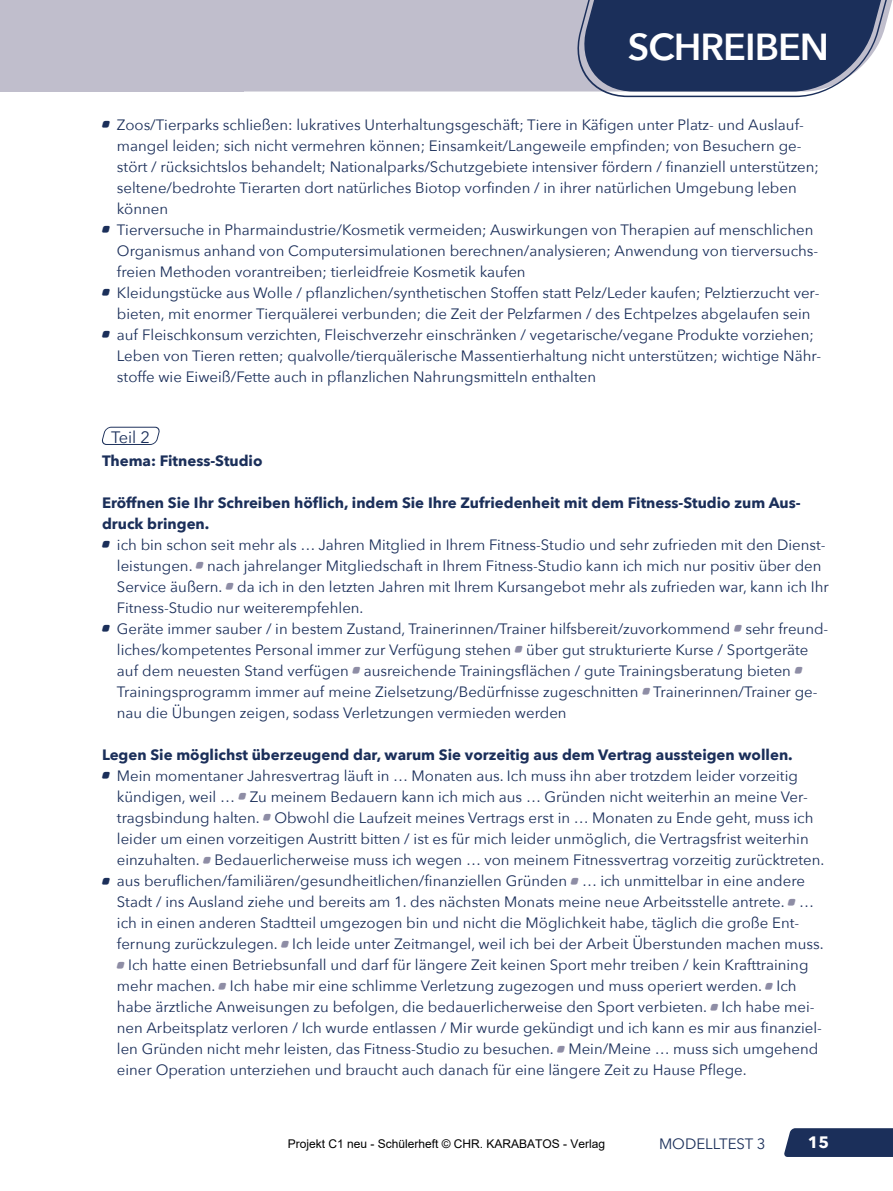
<style>
.page{position:relative;width:893px;height:1191px;background:#fff}
.page>*{position:absolute;margin:0;border:0;box-sizing:border-box;transform-origin:0 0}
.t1{font:600 37.5px "Avenir Next";letter-spacing:-.025em;color:#fff}
.t2{font:16.5px "Avenir Next";color:#1b2f5a}
.t3{font:700 16.5px "Avenir Next";color:#fff}
.Modelltest_Aufzählung_Teil_2{font:15px/21px "Avenir Next";color:#1b2f5a}
.Modelltests_Aufzählung{font:15px/21px "Avenir Next";color:#1b2f5a}
.Bodytext{font:700 15px/21px "Avenir Next";color:#1b2f5a}
.t4{font:12px "Arial";color:#000}
.s1{font-family:"Projekt C1";font-size:7.5px}
.s2{font-family:"Projekt C1";font-size:7.5px;color:#8e8da5}
</style>
<div class="page">
<div style="left:0;top:0;width:561px;height:92px;background:#c0becc"></div>
<div style="left:784px;top:1128px;width:109px;height:29px;background:#1b2f5a"></div>
<svg style="left:561px;top:0;width:332px;height:98px;background:#475679"></svg>
<svg style="left:101px;top:426px;width:59px;height:19px"></svg>
<h1 class="t1" style="left:628px;top:15px;width:203px">SCHREIBEN</h1>
<p class="Modelltests_Aufzählung" style="left:117px;top:113px;width:704px">Zoos/Tierparks schließen: lukratives Unterhaltungsgeschäft; Tiere in Käfigen unter Platz- und Auslauf&shy;mangel leiden; sich nicht vermehren können; Einsamkeit/Langeweile empfinden; von Besuchern ge&shy;stört / rücksichtslos behandelt; Nationalparks/Schutzgebiete intensiver fördern / finanziell unterstützen; seltene/bedrohte Tierarten dort natürliches Biotop vorfinden / in ihrer natürlichen Umgebung leben können</p>
<p class="Modelltests_Aufzählung" style="left:117px;top:218px;width:703px">Tierversuche in Pharmaindustrie/Kosmetik vermeiden; Auswirkungen von Therapien auf menschlichen<br>Organismus anhand von Computersimulationen berechnen/analysieren; Anwendung von tierversuchs&shy;freien Methoden vorantreiben; tierleidfreie Kosmetik kaufen</p>
<p class="Modelltests_Aufzählung" style="left:117px;top:281px;width:704px">Kleidungstücke aus Wolle / pflanzlichen/synthetischen Stoffen statt Pelz/Leder kaufen; Pelztierzucht ver&shy;bieten, mit enormer Tierquälerei verbunden; die Zeit der Pelzfarmen / des Echtpelzes abgelaufen sein</p>
<p class="Modelltests_Aufzählung" style="left:117px;top:323px;width:706px">auf Fleischkonsum verzichten, Fleischverzehr einschränken / vegetarische/vegane Produkte vorziehen;<br>Leben von Tieren retten; qualvolle/tierquälerische Massentierhaltung nicht unterstützen; wichtige Nähr&shy;stoffe wie Eiweiß/Fette auch in pflanzlichen Nahrungsmitteln enthalten</p>
<p class="t2" style="left:111px;top:423px;width:41px">Teil 2</p>
<p class="Bodytext" style="left:102px;top:450px;width:162px">Thema: Fitness-Studio</p>
<p class="Bodytext" style="left:102px;top:492px;width:700px">Eröffnen Sie Ihr Schreiben höflich, indem Sie Ihre Zufriedenheit mit dem Fitness-Studio zum Aus&shy;druck bringen.</p>
<p class="Modelltest_Aufzählung_Teil_2" style="left:117px;top:533px;width:713px;text-indent:-15px"><span class="s1">R</span> ich bin schon seit mehr als … Jahren Mitglied in Ihrem Fitness-Studio und sehr zufrieden mit den Dienst&shy;leistungen. <span class="s2">R</span> nach jahrelanger Mitgliedschaft in Ihrem Fitness-Studio kann ich mich nur positiv über den Service äußern. <span class="s2">R</span> da ich in den letzten Jahren mit Ihrem Kursangebot mehr als zufrieden war, kann ich Ihr Fitness-Studio nur weiterempfehlen.</p>
<p class="Modelltest_Aufzählung_Teil_2" style="left:117px;top:617px;width:713px;text-indent:-15px"><span class="s1">R</span> Geräte immer sauber / in bestem Zustand, Trainerinnen/Trainer hilfsbereit/zuvorkommend <span class="s2">R</span> sehr freund&shy;liches/kompetentes Personal immer zur Verfügung stehen <span class="s2">R</span> über gut strukturierte Kurse / Sportgeräte auf dem neuesten Stand verfügen <span class="s2">R</span> ausreichende Trainingsflächen / gute Trainingsberatung bieten <span class="s2">R </span>Trainingsprogramm immer auf meine Zielsetzung/Bedürfnisse zugeschnitten <span class="s2">R</span> Trainerinnen/Trainer ge&shy;nau die Übungen zeigen, sodass Verletzungen vermieden werden</p>
<p class="Bodytext" style="left:102px;top:744px;width:692px">Legen Sie möglichst überzeugend dar, warum Sie vorzeitig aus dem Vertrag aussteigen wollen.</p>
<p class="Modelltest_Aufzählung_Teil_2" style="left:117px;top:764px;width:707px;text-indent:-15px"><span class="s1">R</span> Mein momentaner Jahresvertrag läuft in … Monaten aus. Ich muss ihn aber trotzdem leider vorzeitig kündigen, weil … <span class="s2">R</span> Zu meinem Bedauern kann ich mich aus … Gründen nicht weiterhin an meine Ver&shy;tragsbindung halten. <span class="s2">R</span> Obwohl die Laufzeit meines Vertrags erst in … Monaten zu Ende geht, muss ich leider um einen vorzeitigen Austritt bitten / ist es für mich leider unmöglich, die Vertragsfrist weiterhin einzuhalten. <span class="s2">R</span> Bedauerlicherweise muss ich wegen … von meinem Fitnessvertrag vorzeitig zurücktreten.</p>
<p class="Modelltest_Aufzählung_Teil_2" style="left:117px;top:869px;width:707px;text-indent:-15px"><span class="s1">R</span> aus beruflichen/familiären/gesundheitlichen/finanziellen Gründen <span class="s2">R</span> … ich unmittelbar in eine andere Stadt / ins Ausland ziehe und bereits am 1. des nächsten Monats meine neue Arbeitsstelle antrete. <span class="s2">R</span> … ich in einen anderen Stadtteil umgezogen bin und nicht die Möglichkeit habe, täglich die große Ent&shy;fernung zurückzulegen. <span class="s2">R</span> Ich leide unter Zeitmangel, weil ich bei der Arbeit Überstunden machen muss.<br><span class="s2">R</span> Ich hatte einen Betriebsunfall und darf für längere Zeit keinen Sport mehr treiben / kein Krafttraining mehr machen. <span class="s2">R</span> Ich habe mir eine schlimme Verletzung zugezogen und muss operiert werden. <span class="s2">R</span> Ich habe ärztliche Anweisungen zu befolgen, die bedauerlicherweise den Sport verbieten. <span class="s2">R</span> Ich habe mei&shy;nen Arbeitsplatz verloren / Ich wurde entlassen / Mir wurde gekündigt und ich kann es mir aus finanziel&shy;len Gründen nicht mehr leisten, das Fitness-Studio zu besuchen. <span class="s2">R</span> Mein/Meine … muss sich umgehend einer Operation unterziehen und braucht auch danach für eine längere Zeit zu Hause Pflege.</p>
<p class="t4" style="left:288px;top:1135px;width:319px">Projekt C1 neu - Schülerheft © CHR. KARABATOS - Verlag</p>
<p class="Modelltests_Aufzählung" style="left:659px;top:1132px;width:108px">MODELLTEST 3</p>
<p class="t3" style="left:808px;top:1128px;width:23px">15</p>
</div>
